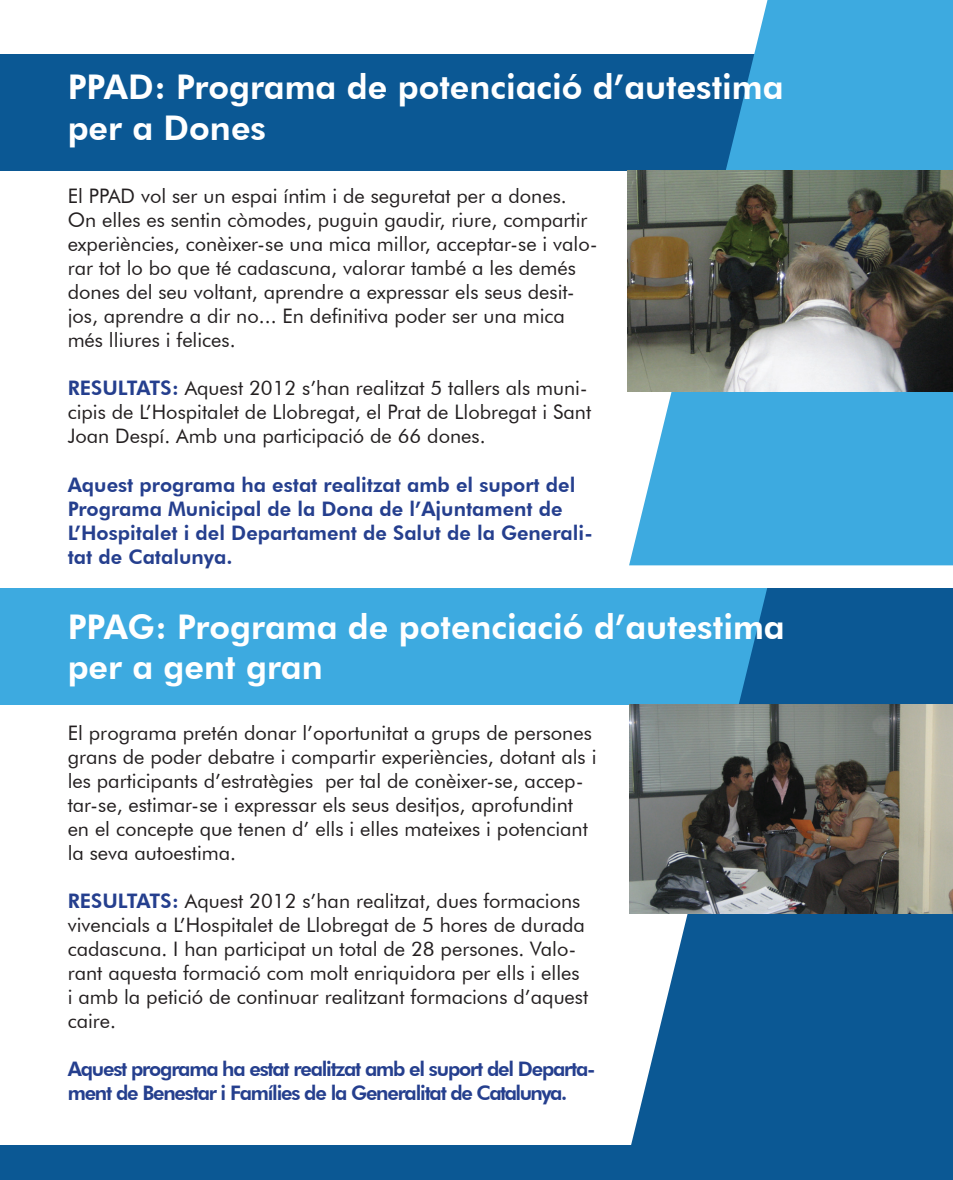
<style>
.page{position:relative;width:953px;height:1180px;background:#fff}
.page>*{position:absolute;margin:0;border:0;box-sizing:border-box;transform-origin:0 0}
.t1{font:800 34px/40.8px "Futura BT";color:#fff}
.t2{font:20px/24px "Futura BT";color:#231f20}
.t3{font:800 20px/24px "Futura BT";color:#253f8e}
.t4{font:800 20px/24px "Futura BT";letter-spacing:-.06em;color:#253f8e}
.s1{font-weight:800;color:#253f8e}
</style>
<div class="page">
<div style="left:0;top:588px;width:952px;height:116px;background:#3daae0"></div>
<svg style="left:626px;top:588px;width:326px;height:557px;fill:#0b5894"></svg>
<div style="left:0;top:54px;width:952px;height:116px;background:#0b5894"></div>
<img style="left:629px;top:704px;width:323px;height:209px">
<svg style="left:629px;top:0;width:323px;height:565px;fill:#3daae0"></svg>
<img style="left:628px;top:170px;width:324px;height:221px">
<div style="left:0;top:1145px;width:952px;height:34px;background:#0b5894"></div>
<h1 class="t1" style="left:68px;top:67px;width:717px">PPAD: Programa de potenciació d’autestima per a Dones</h1>
<p class="t2" style="left:68px;top:184px;width:531px">El PPAD vol ser un espai íntim i de seguretat per a dones.<br>On elles es sentin còmodes, puguin gaudir, riure, compartir experiències, conèixer-se una mica millor, acceptar-se i valo&shy;rar tot lo bo que té cadascuna, valorar també a les demés dones del seu voltant, aprendre a expressar els seus desit&shy;jos, aprendre a dir no... En definitiva poder ser una mica més lliures i felices.</p>
<p class="t2" style="left:68px;top:376px;width:525px"><span class="s1">RESULTATS:</span> Aquest 2012 s’han realitzat 5 tallers als muni&shy;cipis de L’Hospitalet de Llobregat, el Prat de Llobregat i Sant<br>Joan Despí. Amb una participació de 66 dones.</p>
<p class="t3" style="left:68px;top:472px;width:526px">Aquest programa ha estat realitzat amb el suport del Programa Municipal de la Dona de l’Ajuntament de L’Hospitalet i del Departament de Salut de la Generali&shy;tat de Catalunya.</p>
<h1 class="t1" style="left:68px;top:605px;width:718px">PPAG: Programa de potenciació d’autestima per a gent gran</h1>
<p class="t2" style="left:68px;top:720px;width:530px">El programa pretén donar l’oportunitat a grups de persones grans de poder debatre i compartir experiències, dotant als i les participants d’estratègies per tal de conèixer-se, accep&shy;tar-se, estimar-se i expressar els seus desitjos, aprofundint en el concepte que tenen d’ ells i elles mateixes i potenciant la seva autoestima.</p>
<p class="t2" style="left:68px;top:888px;width:522px"><span class="s1">RESULTATS:</span> Aquest 2012 s’han realitzat, dues formacions vivencials a L’Hospitalet de Llobregat de 5 hores de durada cadascuna. I han participat un total de 28 persones. Valo&shy;rant aquesta formació com molt enriquidora per ells i elles i amb la petició de continuar realitzant formacions d’aquest caire.</p>
<p class="t4" style="left:68px;top:1056px;width:529px">Aquest programa ha estat realitzat amb el suport del Departa&shy;ment de Benestar i Famílies de la Generalitat de Catalunya.</p>
</div>
